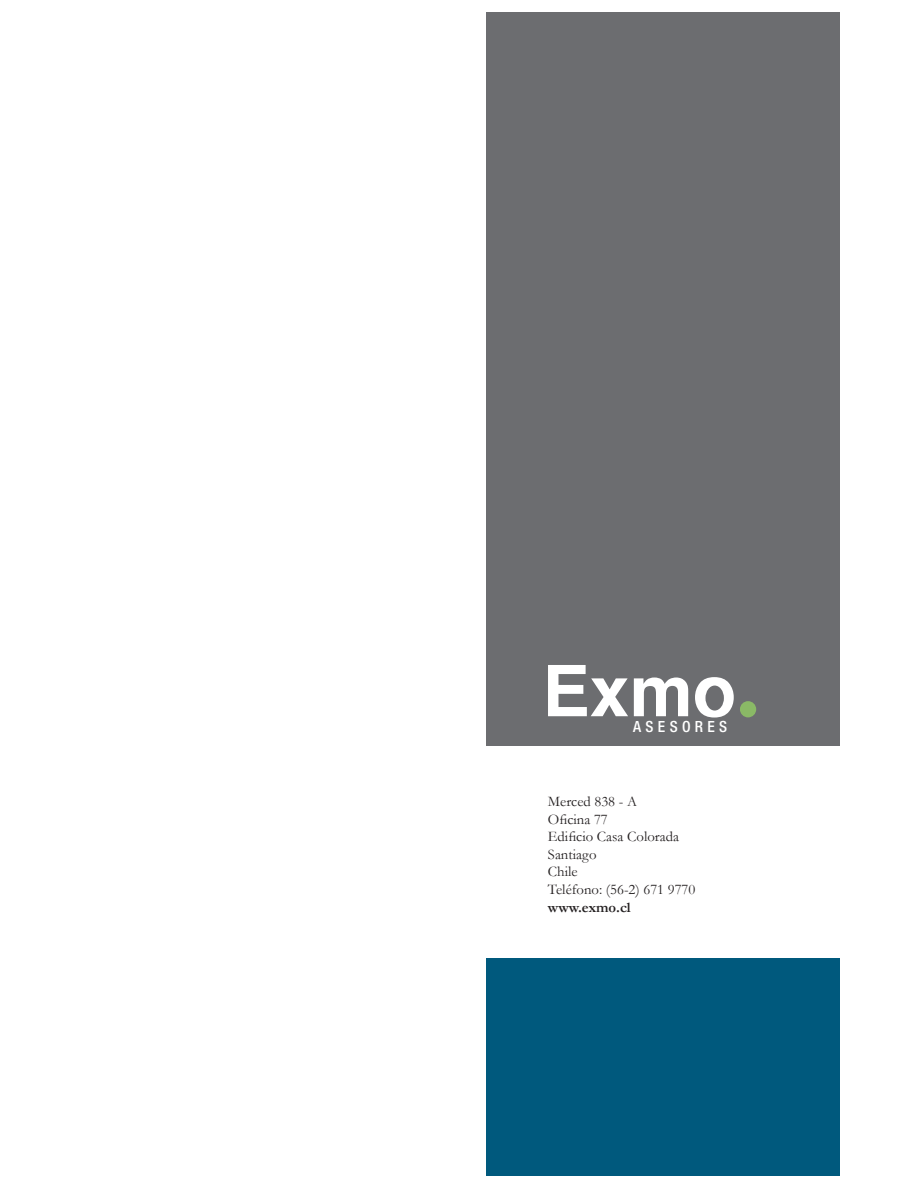
<style>
.page{position:relative;width:918px;height:1188px;background:#fff}
.page>*{position:absolute;margin:0;border:0;box-sizing:border-box;transform-origin:0 0}
.t1{font:500 condensed 15.45px "Helvetica Neue";letter-spacing:.28em;color:#fff}
.t2{font:14.7px/17.7px "Garamond";color:#231f20}
.t3{font:700 14.7px "Garamond";color:#231f20}
</style>
<div class="page">
<div style="left:487px;top:12px;width:353px;height:734px;background:#6c6d70"></div>
<div style="left:487px;top:958px;width:353px;height:218px;background:#00597d"></div>
<div style="left:740px;top:701px;width:16px;height:16px;background:#8ab966;border-radius:50%"></div>
<svg style="left:695px;top:677px;width:39px;height:41px"></svg>
<svg style="left:634px;top:677px;width:54px;height:39px"></svg>
<svg style="left:548px;top:665px;width:80px;height:51px"></svg>
<div style="left:705px;top:686px;width:19px;height:25px;background:#6c6d70;border-radius:50%"></div>
<p class="t1" style="left:633px;top:717px;width:96px">ASESORES</p>
<p class="t2" style="left:548px;top:792px;width:149px">Merced 838 - A<br>Oficina 77<br>Edificio Casa Colorada<br>Santiago<br>Chile<br>Teléfono: (56-2) 671 9770</p>
<p class="t3" style="left:548px;top:898px;width:84px">www.exmo.cl</p>
</div>
